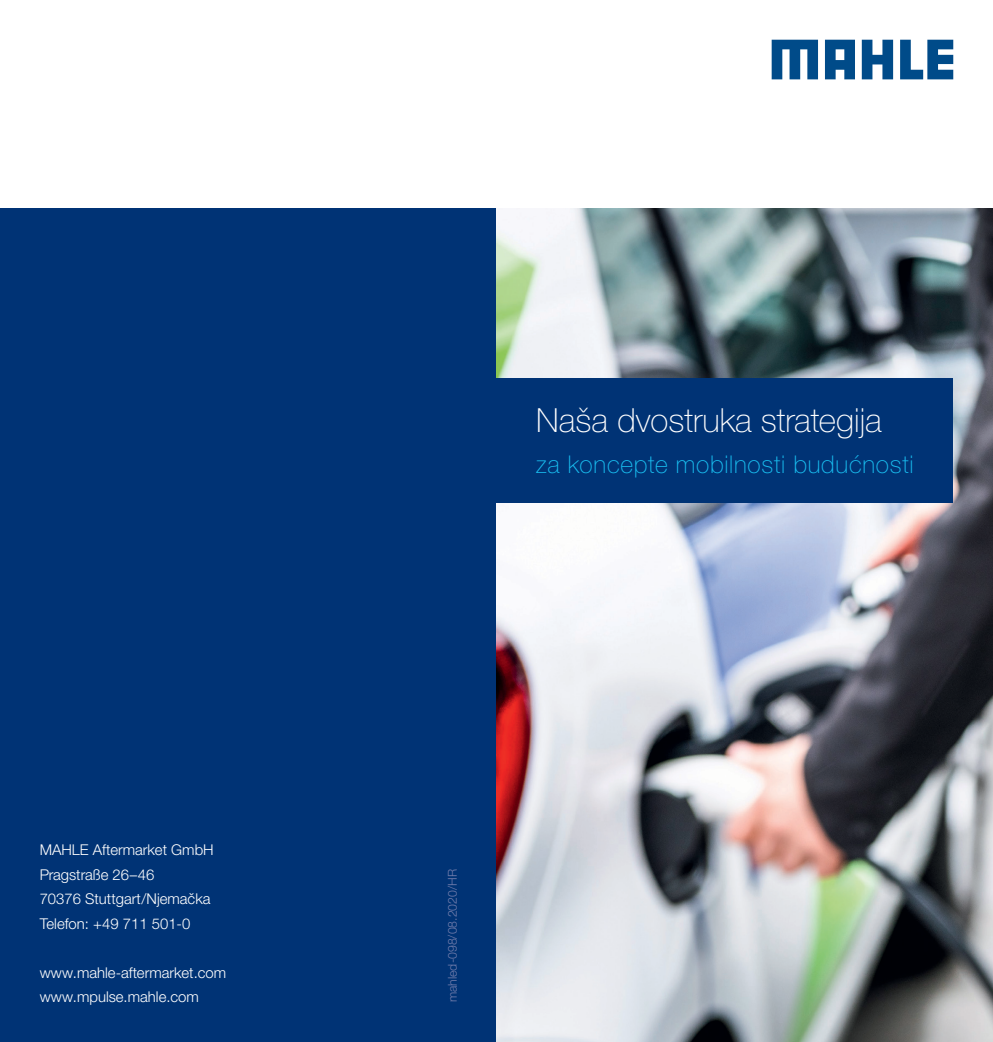
<style>
.page{position:relative;width:993px;height:1042px;background:#fff}
.page>*{position:absolute;margin:0;border:0;box-sizing:border-box;transform-origin:0 0}
.XX___080___Flag_Titl{font:100 33.25px "Helvetica Neue LTW1 G";color:#fff}
.AM___080___Flag_Titl{font:100 24.5px "Helvetica Neue LTW1 G";letter-spacing:.03em;color:#19bef0}
.XX___100___Index___L{font:300 14.88px "Helvetica Neue LTW1 G";color:#fff}
.XX___100___Index___D{font:300 12.25px "Helvetica Neue LTW1 G";color:#727dac}
</style>
<div class="page">
<div style="left:0;top:208px;width:496px;height:834px;background:#003375"></div>
<img style="left:496px;top:208px;width:496px;height:834px">
<div style="left:496px;top:378px;width:456px;height:124px;background:#003375"></div>
<svg style="left:771px;top:40px;width:46px;height:39px"></svg>
<svg style="left:861px;top:40px;width:31px;height:39px"></svg>
<svg style="left:900px;top:40px;width:52px;height:39px"></svg>
<svg style="left:825px;top:40px;width:29px;height:39px"></svg>
<p class="XX___100___Index___L" style="left:40px;top:841px;width:175px">MAHLE Aftermarket GmbH</p>
<p class="XX___100___Index___L" style="left:40px;top:865px;width:116px">Pragstraße 26–46</p>
<p class="XX___100___Index___L" style="left:40px;top:890px;width:172px">70376 Stuttgart/Njemačka</p>
<p class="XX___100___Index___L" style="left:40px;top:914px;width:152px">Telefon: +49 711 501-0</p>
<p class="XX___100___Index___L" style="left:40px;top:963px;width:188px">www.mahle-aftermarket.com</p>
<p class="XX___100___Index___L" style="left:40px;top:988px;width:161px">www.mpulse.mahle.com</p>
<p class="XX___080___Flag_Titl" style="left:536px;top:400px;width:347px">Naša dvostruka strategija</p>
<p class="AM___080___Flag_Titl" style="left:536px;top:449px;width:379px">za koncepte mobilnosti budućnosti</p>
<p class="XX___100___Index___D" style="left:445px;top:1002px;width:134px;rotate:-90deg">mahled-098/08.2020/HR</p>
</div>
